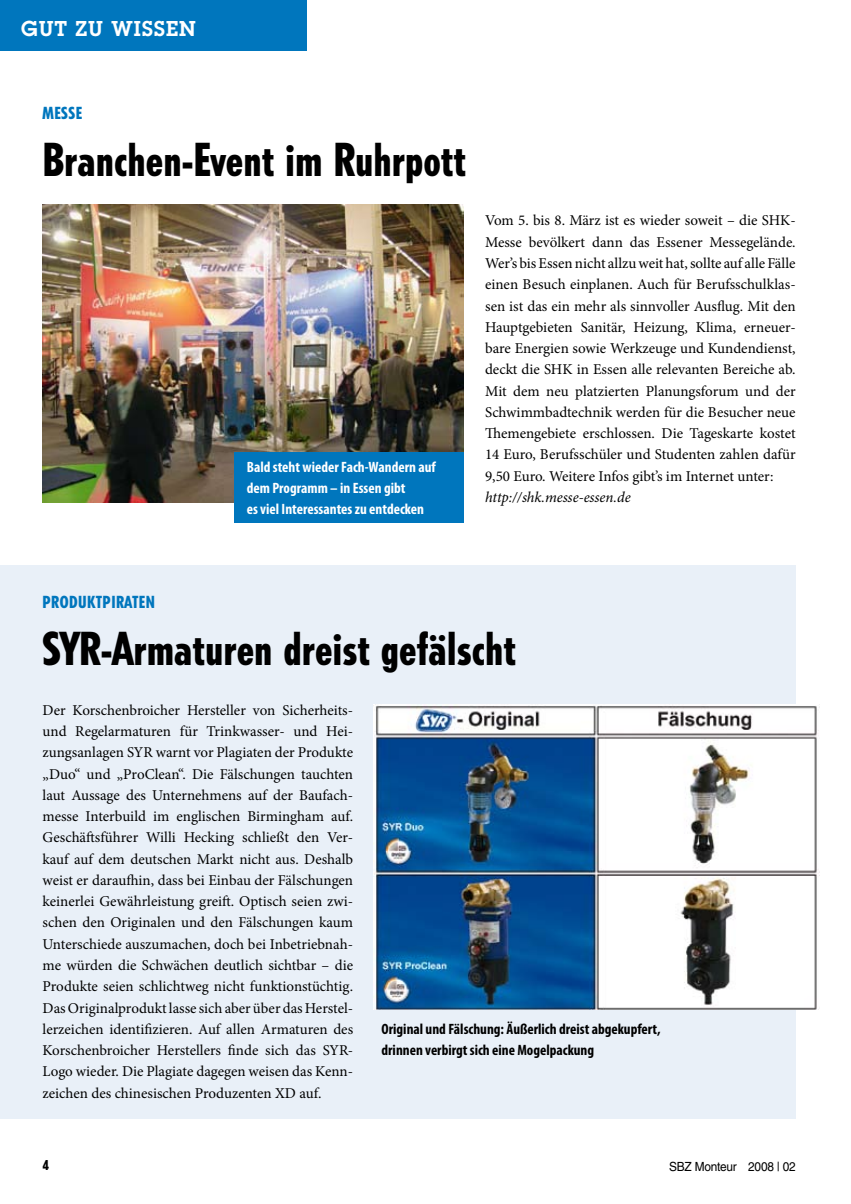
<style>
.page{position:relative;width:851px;height:1204px;background:#fff}
.page>*{position:absolute;margin:0;border:0;box-sizing:border-box;transform-origin:0 0}
.t1{font:800 condensed 45px "Tempo Std";color:#000}
.t2{font:600 21px "Lubalin Graph Std";letter-spacing:.05em;color:#fff}
.t3{font:800 condensed 16.5px "Tempo Std";letter-spacing:.03em;color:#0076bd}
.t4{font:15px/21.3px "Minion Pro";color:#000;text-align:justify}
.t5{font:700 condensed 15px/21.3px "Myriad Pro";color:#000}
.t6{font:700 condensed 15px/21px "Myriad Pro";color:#fff}
.t7{font:italic 15px "Minion Pro";letter-spacing:-.005em;color:#000}
.t8{font:12.6px "Helvetica LT Std";letter-spacing:-.02em;color:#000;scale:.94 1}
</style>
<div class="page">
<div style="left:0;top:566px;width:795px;height:552px;background:#e9f0f8"></div>
<img style="left:43px;top:204px;width:420px;height:298px">
<img style="left:373px;top:704px;width:446px;height:305px">
<div style="left:0;top:0;width:306px;height:51px;background:#0076bd"></div>
<div style="left:234px;top:452px;width:229px;height:71px;background:#0076bd"></div>
<h2 class="t2" style="left:21px;top:15px;width:176px">GUT ZU WISSEN</h2>
<p class="t3" style="left:43px;top:103px;width:41px">Messe</p>
<h1 class="t1" style="left:43px;top:131px;width:425px">Branchen-Event im Ruhrpott</h1>
<p class="t6" style="left:247px;top:456px;width:190px">Bald steht wieder Fach-Wandern auf dem Programm – in Essen gibt<br>es viel Interessantes zu entdecken</p>
<p class="t4" style="left:485px;top:210px;width:312px">Vom 5. bis 8. März ist es wieder soweit – die SHK-Messe bevölkert dann das Essener Messegelände.<br>Wer’s bis Essen nicht allzu weit hat, sollte auf alle Fälle einen Besuch einplanen. Auch für Berufsschulklas&shy;sen ist das ein mehr als sinnvoller Ausflug. Mit den Hauptgebieten Sanitär, Heizung, Klima, erneuer&shy;bare Energien sowie Werkzeuge und Kundendienst, deckt die SHK in Essen alle relevanten Bereiche ab.<br>Mit dem neu platzierten Planungsforum und der Schwimmbadtechnik werden für die Besucher neue Themengebiete erschlossen. Die Tageskarte kostet 14 Euro, Berufsschüler und Studenten zahlen dafür 9,50 Euro. Weitere Infos gibt’s im Internet unter:</p>
<p class="t7" style="left:485px;top:487px;width:147px">http://shk.messe-essen.de</p>
<p class="t3" style="left:43px;top:592px;width:114px">Produktpiraten</p>
<h1 class="t1" style="left:43px;top:620px;width:475px">SYR-Armaturen dreist gefälscht</h1>
<p class="t4" style="left:43px;top:699px;width:312px">Der Korschenbroicher Hersteller von Sicherheits&shy;und Regelarmaturen für Trinkwasser- und Hei&shy;zungsanlagen SYR warnt vor Plagiaten der Produkte „Duo“ und „ProClean“. Die Fälschungen tauchten laut Aussage des Unternehmens auf der Baufach&shy;messe Interbuild im englischen Birmingham auf.<br>Geschäftsführer Willi Hecking schließt den Ver&shy;kauf auf dem deutschen Markt nicht aus. Deshalb weist er daraufhin, dass bei Einbau der Fälschungen keinerlei Gewährleistung greift. Optisch seien zwi&shy;schen den Originalen und den Fälschungen kaum Unterschiede auszumachen, doch bei Inbetriebnah&shy;me würden die Schwächen deutlich sichtbar – die Produkte seien schlichtweg nicht funktionstüchtig.<br>Das Originalprodukt lasse sich aber über das Herstel&shy;lerzeichen identifizieren. Auf allen Armaturen des Korschenbroicher Herstellers finde sich das SYR-Logo wieder. Die Plagiate dagegen weisen das Kenn&shy;zeichen des chinesischen Produzenten XD auf.</p>
<p class="t5" style="left:381px;top:1017px;width:280px">Original und Fälschung: Äußerlich dreist abgekupfert, drinnen verbirgt sich eine Mogelpackung</p>
<p class="t8" style="left:669px;top:1158px;width:136px">SBZ Monteur 2008 | 02</p>
</div>
